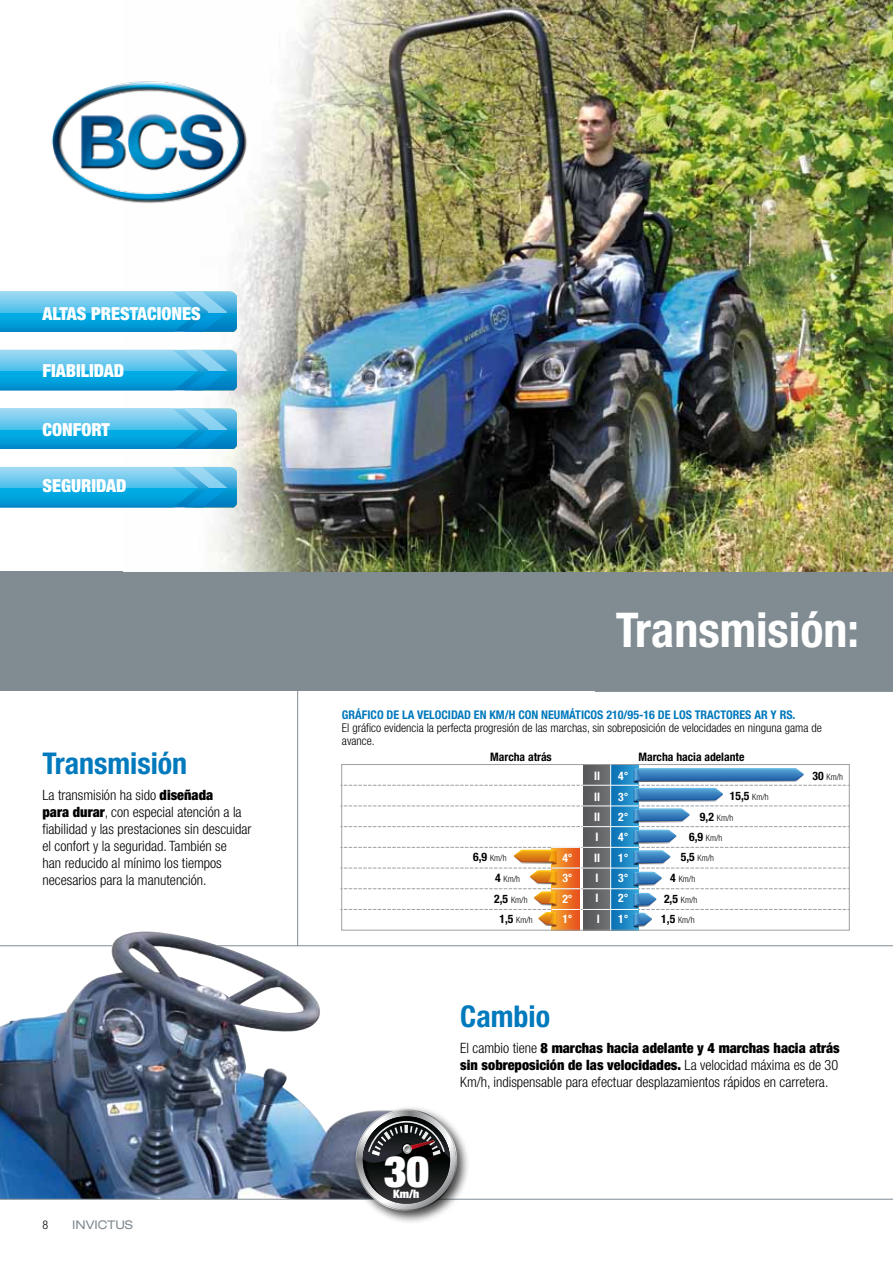
<style>
.page{position:relative;width:893px;height:1263px;background:#fff}
.page>*{position:absolute;margin:0;border:0;box-sizing:border-box;transform-origin:0 0}
.t1{font:700 condensed 48px "Helvetica Neue LT Std";color:#fff}
.t2{font:900 condensed 43.35px "Helvetica Neue LT Std";color:#fff}
.t3{font:700 condensed 30px "Helvetica Neue LT Std";color:#0079bd}
.t4{font:900 condensed 18px "Helvetica Neue LT Std";color:#fff}
.t5{font:300 condensed 14.25px/17.1px "Helvetica Neue LT Std";color:#000}
.t6{font:300 condensed 12px/12.8px "Helvetica Neue LT Std";color:#000}
.t7{font:700 condensed 12px "Helvetica Neue LT Std";color:#0079bd}
.t8{font:expanded 12px "Helvetica Neue LT Std";color:#808b92}
.t9{font:700 condensed 11.7px "Helvetica Neue LT Std";color:#000}
.t10{font:700 condensed 11.7px/20.4px "Helvetica Neue LT Std";color:#fff;text-align:justify}
.t11{font:900 condensed 11.7px "Helvetica Neue LT Std";color:#fff}
.t12{font:300 condensed 8.7px "Helvetica Neue LT Std";color:#000}
.s1{font-weight:900}
.s2{font-weight:700;font-size:11.7px}
.s3{font-weight:300;font-size:8.7px}
</style>
<div class="page">
<div style="left:0;top:572px;width:893px;height:119px;background:#808b92"></div>
<hr style="left:0;top:945px;width:893px;height:1px;background:#808b92">
<hr style="left:595px;top:691px;width:298px;height:1px;background:#808b92">
<svg style="left:343px;top:785px;width:240px;height:1px"></svg>
<svg style="left:344px;top:806px;width:239px;height:1px"></svg>
<svg style="left:343px;top:826px;width:240px;height:1px"></svg>
<div style="left:583px;top:764px;width:55px;height:166px;background:linear-gradient(to bottom,#656668,#636466)"></div>
<svg style="left:611px;top:766px;width:27px;height:162px;background:#1d85c2"></svg>
<svg style="left:633px;top:768px;width:215px;height:160px"></svg>
<hr style="left:583px;top:785px;width:55px;height:1px;background:#fff">
<hr style="left:583px;top:806px;width:55px;height:1px;background:#fff">
<hr style="left:583px;top:826px;width:55px;height:1px;background:#fff">
<hr style="left:583px;top:847px;width:55px;height:1px;background:#fff">
<hr style="left:583px;top:868px;width:55px;height:1px;background:#fff">
<hr style="left:583px;top:888px;width:55px;height:1px;background:#fff">
<hr style="left:583px;top:909px;width:55px;height:1px;background:#fff">
<div style="left:341px;top:764px;width:509px;height:166px;border:1px solid #9c9e9f"></div>
<hr style="left:610px;top:764px;width:1px;height:166px;background:#fff">
<svg style="left:341px;top:847px;width:242px;height:80px"></svg>
<hr style="left:297px;top:691px;width:1px;height:255px;background:#808b92">
<img style="left:123px;top:0;width:770px;height:572px">
<svg style="left:0;top:291px;width:237px;height:41px;background:#3fb4e3"></svg>
<svg style="left:0;top:408px;width:237px;height:41px;background:#3fb4e3"></svg>
<svg style="left:0;top:350px;width:237px;height:40px;background:#3db4e3"></svg>
<svg style="left:0;top:467px;width:237px;height:40px;background:#3eb4e3"></svg>
<img style="left:0;top:931px;width:396px;height:268px">
<img style="left:51px;top:73px;width:204px;height:135px">
<hr style="left:0;top:1199px;width:893px;height:1px;background:#808b92">
<div style="left:351px;top:1105px;width:120px;height:119px;background:#000;opacity:.75"></div>
<svg style="left:356px;top:1109px;width:101px;height:102px;background:#606163"></svg>
<p class="t4" style="left:43px;top:302px;width:159px">ALTAS PRESTACIONES</p>
<p class="t4" style="left:43px;top:360px;width:83px">FIABILIDAD</p>
<p class="t4" style="left:43px;top:418px;width:69px">CONFORT</p>
<p class="t4" style="left:43px;top:475px;width:86px">SEGURIDAD</p>
<h3 class="t3" style="left:43px;top:745px;width:146px">Transmisión</h3>
<p class="t5" style="left:43px;top:786px;width:211px">La transmisión ha sido <span class="s1">diseñada<br>para durar</span>, con especial atención a la fiabilidad y las prestaciones sin descuidar el confort y la seguridad. También se<br>han reducido al mínimo los tiempos necesarios para la manutención.</p>
<p class="t6" style="left:43px;top:1218px;width:7px">8</p>
<p class="t8" style="left:72px;top:1217px;width:62px">INVICTUS</p>
<h1 class="t1" style="left:616px;top:600px;width:245px">Transmisión:</h1>
<p class="t7" style="left:342px;top:708px;width:455px">GRÁFICO DE LA VELOCIDAD EN KM/H CON NEUMÁTICOS 210/95-16 DE LOS TRACTORES AR Y RS.</p>
<p class="t6" style="left:342px;top:721px;width:481px">El gráfico evidencia la perfecta progresión de las marchas, sin sobreposición de velocidades en ninguna gama de avance.</p>
<p class="t9" style="left:490px;top:750px;width:63px">Marcha atrás</p>
<p class="t9" style="left:638px;top:750px;width:107px">Marcha hacia adelante</p>
<p class="t10" style="left:594px;top:766px;width:8px">II</p>
<p class="t12" style="left:813px;top:772px;width:32px"><span class="s2">30</span> Km/h</p>
<p class="t10" style="left:594px;top:786px;width:8px;text-align:left">II<br>II<br>I<br>II<br>I<br>I<br>I</p>
<p class="t9" style="left:730px;top:789px;width:40px">15,5 <span class="s3">Km/h</span></p>
<p class="t10" style="left:618px;top:766px;width:12px">4° 3° 2° 4° 1° 3° 2° 1°</p>
<p class="t12" style="left:700px;top:813px;width:35px"><span class="s2">9,2</span> Km/h</p>
<p class="t12" style="left:689px;top:833px;width:35px"><span class="s2">6,9</span> Km/h</p>
<p class="t12" style="left:681px;top:852px;width:35px"><span class="s2">5,5</span> Km/h</p>
<p class="t12" style="left:670px;top:874px;width:26px"><span class="s2">4</span> Km/h</p>
<p class="t12" style="left:664px;top:895px;width:35px"><span class="s2">2,5</span> Km/h</p>
<p class="t12" style="left:661px;top:915px;width:35px"><span class="s2">1,5</span> Km/h</p>
<p class="t12" style="left:473px;top:852px;width:35px"><span class="s2">6,9</span> Km/h</p>
<p class="t12" style="left:495px;top:874px;width:26px"><span class="s2">4</span> Km/h</p>
<p class="t12" style="left:494px;top:895px;width:35px"><span class="s2">2,5</span> Km/h</p>
<p class="t12" style="left:499px;top:915px;width:35px"><span class="s2">1,5</span> Km/h</p>
<p class="t10" style="left:562px;top:847px;width:12px">4° 3° 2° 1°</p>
<h2 class="t2" style="left:384px;top:1143px;width:47px">30</h2>
<p class="t11" style="left:393px;top:1187px;width:28px">Km/h</p>
<h3 class="t3" style="left:460px;top:998px;width:91px">Cambio</h3>
<p class="t5" style="left:460px;top:1039px;width:381px;text-align:justify">El cambio tiene <span class="s1">8 marchas hacia adelante y 4 marchas hacia atrás sin sobreposición de las velocidades.</span> La velocidad máxima es de 30<br>Km/h, indispensable para efectuar desplazamientos rápidos en carretera.</p>
</div>
